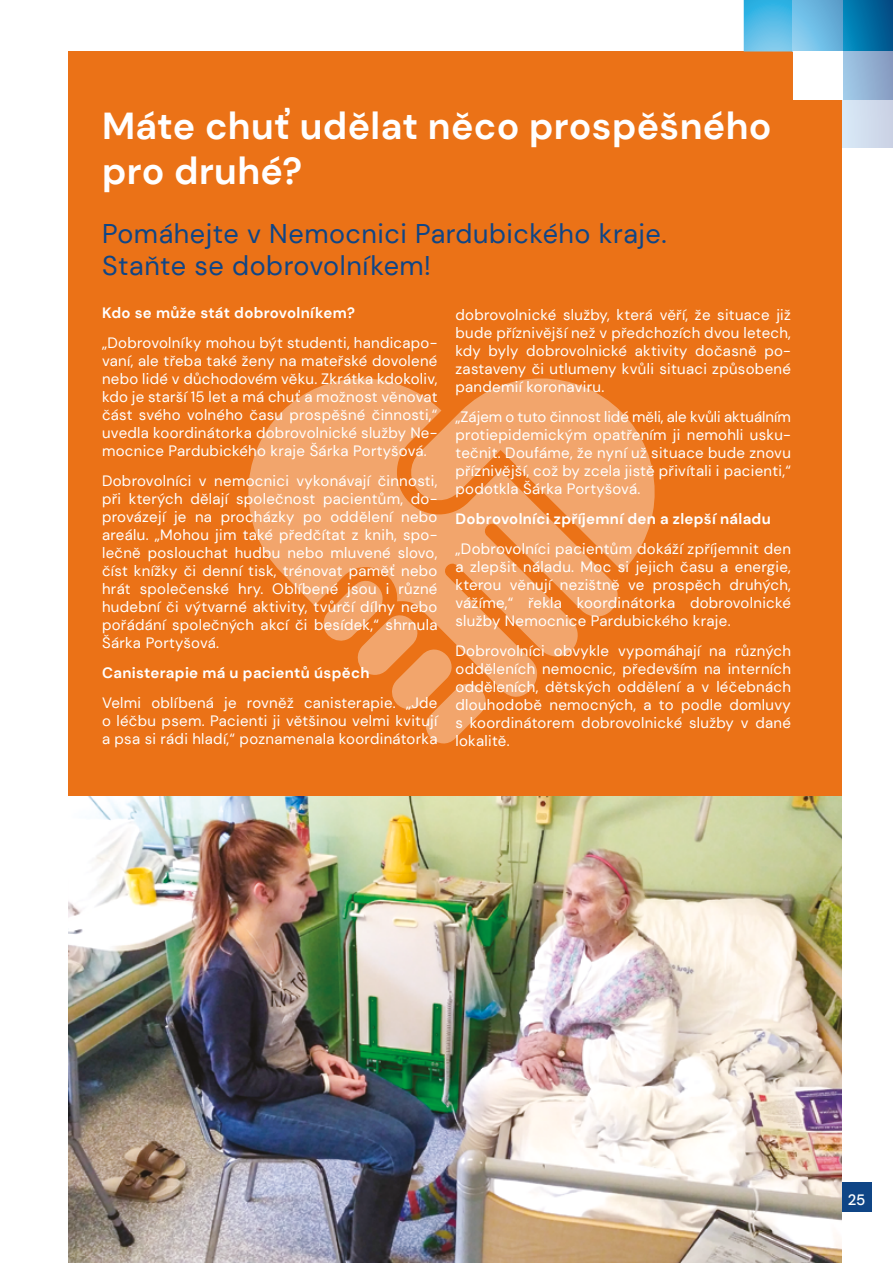
<style>
.page{position:relative;width:893px;height:1263px;background:#fff}
.page>*{position:absolute;margin:0;border:0;box-sizing:border-box;transform-origin:0 0}
.t1{font:700 37.5px/45px "DM Sans";letter-spacing:.01em;color:#fff}
.t2{font:27px/32.4px "DM Sans";letter-spacing:.02em;color:#0f4586}
.t3{font:15px/18px "DM Sans";letter-spacing:.02em;color:#fff;text-align:justify}
.t4{font:700 15px "DM Sans";letter-spacing:.02em;color:#fff}
.t5{font:500 15px "DM Sans";color:#fff}
</style>
<div class="page">
<div style="left:842px;top:1182px;width:30px;height:30px;background:#0f4586"></div>
<div style="left:68px;top:51px;width:774px;height:768px;background:#eb7217"></div>
<svg style="left:248px;top:378px;width:407px;height:365px;fill:#f2a56c"></svg>
<svg style="left:744px;top:0;width:149px;height:52px;background:#2e94c4"></svg>
<div style="left:842px;top:100px;width:51px;height:48px;background:#d2deee"></div>
<div style="left:842px;top:52px;width:51px;height:48px;background:linear-gradient(to right,#a1cbe9,#879ac0)"></div>
<svg style="left:793px;top:0;width:49px;height:52px;background:#72bae1"></svg>
<div style="left:793px;top:52px;width:49px;height:48px;background:#fff"></div>
<img style="left:68px;top:796px;width:774px;height:467px">
<h1 class="t1" style="left:102px;top:104px;width:671px">Máte chuť udělat něco prospěšného pro druhé?</h1>
<h2 class="t2" style="left:102px;top:217px;width:566px">Pomáhejte v Nemocnici Pardubického kraje.<br>Staňte se dobrovolníkem!</h2>
<p class="t4" style="left:102px;top:304px;width:254px">Kdo se může stát dobrovolníkem?</p>
<p class="t3" style="left:102px;top:334px;width:337px">„Dobrovolníky mohou být studenti, handicapo&shy;vaní, ale třeba také ženy na mateřské dovolené nebo lidé v důchodovém věku. Zkrátka kdokoliv, kdo je starší 15 let a má chuť a možnost věnovat část svého volného času prospěšné činnosti,“ uvedla koordinátorka dobrovolnické služby Ne&shy;mocnice Pardubického kraje Šárka Portyšová.</p>
<p class="t3" style="left:102px;top:472px;width:337px">Dobrovolníci v nemocnici vykonávají činnosti, při kterých dělají společnost pacientům, do&shy;provázejí je na procházky po oddělení nebo areálu. „Mohou jim také předčítat z knih, spo&shy;lečně poslouchat hudbu nebo mluvené slovo, číst knížky či denní tisk, trénovat paměť nebo hrát společenské hry. Oblíbené jsou i různé hudební či výtvarné aktivity, tvůrčí dílny nebo pořádání společných akcí či besídek,“ shrnula Šárka Portyšová.</p>
<p class="t4" style="left:102px;top:663px;width:269px">Canisterapie má u pacientů úspěch</p>
<p class="t3" style="left:102px;top:694px;width:337px">Velmi oblíbená je rovněž canisterapie. „Jde o léčbu psem. Pacienti ji většinou velmi kvitují a psa si rádi hladí,“ poznamenala koordinátorka</p>
<p class="t3" style="left:455px;top:306px;width:337px">dobrovolnické služby, která věří, že situace již bude příznivější než v předchozích dvou letech, kdy byly dobrovolnické aktivity dočasně po&shy;zastaveny či utlumeny kvůli situaci způsobené pandemií koronaviru.</p>
<p class="t3" style="left:455px;top:407px;width:337px">„Zájem o tuto činnost lidé měli, ale kvůli aktuálním protiepidemickým opatřením ji nemohli usku&shy;tečnit. Doufáme, že nyní už situace bude znovu příznivější, což by zcela jistě přivítali i pacienti,“ podotkla Šárka Portyšová.</p>
<p class="t4" style="left:455px;top:509px;width:317px">Dobrovolníci zpříjemní den a zlepší náladu</p>
<p class="t3" style="left:455px;top:539px;width:337px">„Dobrovolníci pacientům dokáží zpříjemnit den a zlepšit náladu. Moc si jejich času a energie, kterou věnují nezištně ve prospěch druhých, vážíme,“ řekla koordinátorka dobrovolnické služby Nemocnice Pardubického kraje.</p>
<p class="t3" style="left:455px;top:641px;width:337px">Dobrovolníci obvykle vypomáhají na různých odděleních nemocnic, především na interních odděleních, dětských oddělení a v léčebnách dlouhodobě nemocných, a to podle domluvy s koordinátorem dobrovolnické služby v dané lokalitě.</p>
<p class="t5" style="left:848px;top:1190px;width:19px">25</p>
</div>
